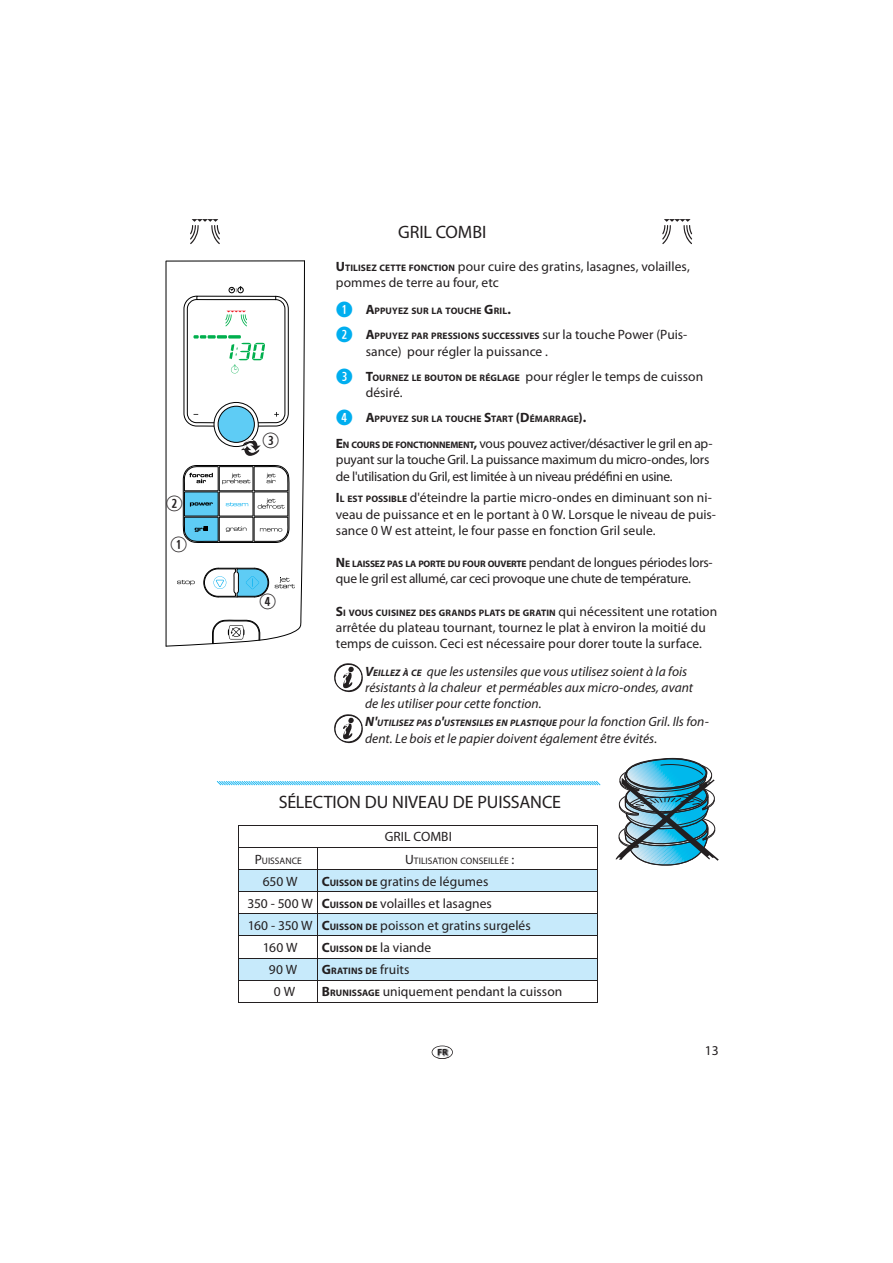
<style>
.page{position:relative;width:893px;height:1263px;background:#fff}
.page>*{position:absolute;margin:0;border:0;box-sizing:border-box;transform-origin:0 0}
.t1{font:21px/40.7px "Combi Numerals";color:#231f20}
.t2{font:18px "Myriad Pro";letter-spacing:-.005em;color:#231f20}
.t3{font:13.5px/16.2px "Myriad Pro";color:#231f20}
.t4{font:13.5px/16.2px "Myriad Pro";letter-spacing:-.025em;color:#231f20}
.t5{font:italic 13.5px/16.2px "Myriad Pro";color:#231f20}
.t6{font:700 9.45px "Myriad Pro";letter-spacing:.01em;color:#231f20}
.t7{font:italic 700 9.45px "Myriad Pro";letter-spacing:.01em;color:#231f20}
.t8{font:700 9.45px "Myriad Pro";letter-spacing:-.02em;color:#231f20}
.t9{font:9.45px "Myriad Pro";letter-spacing:.005em;color:#231f20}
.t10{font:700 8.85px "Myriad Pro";color:#231f20}
.s1{font-weight:700}
.s2{font-weight:700;font-size:9.45px}
.s3{font-family:"Combi Numerals";font-size:21px;color:#00aeef}
.s4{font-size:13.5px}
.s5{font-weight:400;font-size:13.5px}
.s6{font-family:"Combi Numerals";font-weight:700;font-size:21px;color:#00aeef}
</style>
<div class="page">
<svg style="left:217px;top:781px;width:383px;height:4px;background:#80d6f6"></svg>
<svg style="left:431px;top:1046px;width:22px;height:13px"></svg>
<svg style="left:662px;top:219px;width:30px;height:25px"></svg>
<svg style="left:334px;top:663px;width:29px;height:30px"></svg>
<svg style="left:334px;top:714px;width:29px;height:30px"></svg>
<svg style="left:190px;top:219px;width:30px;height:25px"></svg>
<svg style="left:615px;top:758px;width:103px;height:108px"></svg>
<svg style="left:165px;top:261px;width:140px;height:386px"></svg>
<svg style="left:239px;top:825px;width:359px;height:177px"></svg>
<hr style="left:239px;top:1002px;width:359px;height:1px;background:#231f20">
<h1 class="t1" style="left:166px;top:484px;width:23px">W<br>Q</h1>
<h1 class="t1" style="left:262px;top:420px;width:19px">E</h1>
<h1 class="t1" style="left:259px;top:582px;width:19px">R</h1>
<h2 class="t2" style="left:398px;top:226px;width:90px">GRIL COMBI</h2>
<p class="t3" style="left:336px;top:259px;width:355px"><span class="s1">U</span><span class="s2">TILISEZ CETTE FONCTION</span> pour cuire des gratins, lasagnes, volailles, pommes de terre au four, etc</p>
<p class="t6" style="left:336px;top:307px;width:176px"><span class="s3">Q</span> <span class="s4">A</span>PPUYEZ SUR LA TOUCHE <span class="s4">G</span>RIL<span class="s4">.</span></p>
<p class="t6" style="left:336px;top:333px;width:353px"><span class="s3">W</span> <span class="s4">A</span>PPUYEZ PAR PRESSIONS SUCCESSIVES <span class="s5">sur la touche Power (Puis-</span></p>
<p class="t3" style="left:336px;top:340px;width:369px;line-height:25.2px;text-indent:30px">sance) pour régler la puissance .<br><span class="s6">E</span> <span class="s1">T</span><span class="s2">OURNEZ LE BOUTON DE RÉGLAGE</span> pour régler le temps de cuisson</p>
<p class="t3" style="left:365px;top:386px;width:38px">désiré.</p>
<p class="t6" style="left:336px;top:415px;width:252px"><span class="s3">R</span> <span class="s4">A</span>PPUYEZ SUR LA TOUCHE <span class="s4">S</span>TART <span class="s4">(D</span>ÉMARRAGE<span class="s4">).</span></p>
<p class="t4" style="left:336px;top:437px;width:378px"><span class="s1">E</span><span class="s2">N COURS DE FONCTIONNEMENT</span><span class="s1">,</span> vous pouvez activer/désactiver le gril en ap&shy;puyant sur la touche Gril. La puissance maximum du micro-ondes, lors de l'utilisation du Gril, est limitée à un niveau prédéfini en usine.</p>
<p class="t3" style="left:336px;top:491px;width:382px"><span class="s1">I</span><span class="s2">L EST POSSIBLE</span> d'éteindre la partie micro-ondes en diminuant son ni&shy;veau de puissance et en le portant à 0 W. Lorsque le niveau de puis&shy;sance 0 W est atteint, le four passe en fonction Gril seule.</p>
<p class="t8" style="left:336px;top:560px;width:378px"><span class="s4">N</span>E LAISSEZ PAS LA PORTE DU FOUR OUVERTE <span class="s5">pendant de longues périodes lors-</span></p>
<p class="t4" style="left:336px;top:572px;width:356px">que le gril est allumé, car ceci provoque une chute de température.</p>
<p class="t6" style="left:336px;top:609px;width:383px"><span class="s4">S</span>I VOUS CUISINEZ DES GRANDS PLATS DE GRATIN <span class="s5">qui nécessitent une rotation</span></p>
<p class="t3" style="left:336px;top:621px;width:371px">arrêtée du plateau tournant, tournez le plat à environ la moitié du temps de cuisson. Ceci est nécessaire pour dorer toute la surface.</p>
<p class="t5" style="left:365px;top:664px;width:329px"><span class="s1">V</span><span class="s2">EILLEZ À CE</span> que les ustensiles que vous utilisez soient à la fois résistants à la chaleur et perméables aux micro-ondes, avant de les utiliser pour cette fonction.</p>
<p class="t7" style="left:365px;top:720px;width:345px"><span class="s4">N'</span>UTILISEZ PAS D<span class="s4">'</span>USTENSILES EN PLASTIQUE <span class="s5">pour la fonction Gril. Ils fon-</span></p>
<p class="t5" style="left:365px;top:731px;width:293px">dent. Le bois et le papier doivent également être évités.</p>
<h2 class="t2" style="left:279px;top:796px;width:284px">SÉLECTION DU NIVEAU DE PUISSANCE</h2>
<p class="t3" style="left:385px;top:830px;width:69px">GRIL COMBI</p>
<p class="t9" style="left:255px;top:857px;width:49px"><span class="s4">P</span>UISSANCE</p>
<p class="t9" style="left:405px;top:857px;width:111px"><span class="s4">U</span>TILISATION CONSEILLÉE <span class="s4">:</span></p>
<p class="t3" style="left:263px;top:874px;width:36px">650 W</p>
<p class="t3" style="left:322px;top:874px;width:168px"><span class="s1">C</span><span class="s2">UISSON DE</span> gratins de légumes</p>
<p class="t3" style="left:247px;top:897px;width:246px">350 - 500 W <span class="s1">C</span><span class="s2">UISSON DE</span> volailles et lasagnes</p>
<p class="t3" style="left:248px;top:919px;width:284px">160 - 350 W <span class="s1">C</span><span class="s2">UISSON DE</span> poisson et gratins surgelés</p>
<p class="t3" style="left:263px;top:941px;width:36px">160 W</p>
<p class="t6" style="left:322px;top:945px;width:111px"><span class="s4">C</span>UISSON DE <span class="s5">la viande</span></p>
<p class="t3" style="left:269px;top:963px;width:30px">90 W</p>
<p class="t6" style="left:322px;top:967px;width:89px"><span class="s4">G</span>RATINS DE <span class="s5">fruits</span></p>
<p class="t3" style="left:274px;top:985px;width:23px">0 W</p>
<p class="t3" style="left:322px;top:985px;width:242px"><span class="s1">B</span><span class="s2">RUNISSAGE</span> uniquement pendant la cuisson</p>
<p class="t10" style="left:437px;top:1047px;width:11px">FR</p>
<p class="t3" style="left:705px;top:1044px;width:15px">13</p>
</div>
